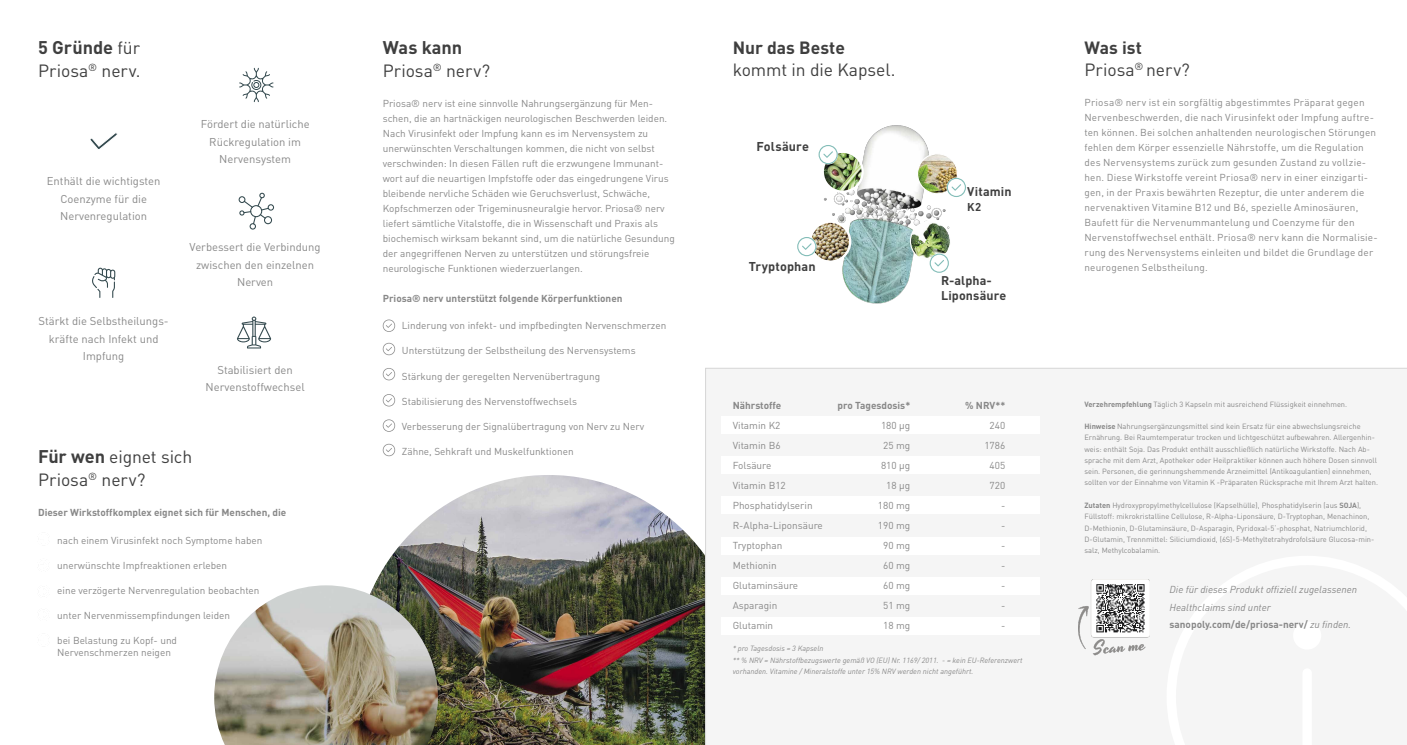
<style>
.page{position:relative;width:1407px;height:745px;background:#fff}
.page>*{position:absolute;margin:0;border:0;box-sizing:border-box;transform-origin:0 0}
.t1{font:700 18.12px "DIN";color:#3f3f3f}
.t2{font:17.5px/22.5px "DIN";letter-spacing:-.005em;color:#3f3f3f}
.t3{font:700 17.5px "DIN";color:#3f3f3f}
.t4{font:700 12.62px "DIN";letter-spacing:.005em;color:#3f3f3f}
.t5{font:700 12.5px/15px "DIN";letter-spacing:.01em;color:#3f3f3f}
.t6{font:11.25px/17.5px "DIN";color:#888;text-align:center}
.t7{font:700 11.25px "DIN";color:#3f3f3f}
.t8{font:10px/15px "DIN";color:#888}
.t9{font:700 10px "DIN";color:#888}
.t10{font:italic 10px/17.5px "DIN";color:#888}
.t11{font:7.5px/11.2px "DIN";color:#888}
.t12{font:italic 7.5px/11.2px "DIN";color:#888}
.s1{font-weight:400;font-size:17.5px}
.s2{font-weight:700;font-size:18.12px}
.s3{font-weight:700}
.s4{font-weight:700;font-style:normal}
</style>
<div class="page">
<img style="left:374px;top:475px;width:331px;height:269px">
<img style="left:214px;top:585px;width:224px;height:159px">
<svg style="left:383px;top:394px;width:12px;height:12px"></svg>
<svg style="left:383px;top:342px;width:12px;height:13px"></svg>
<svg style="left:383px;top:319px;width:12px;height:13px"></svg>
<svg style="left:383px;top:419px;width:12px;height:12px"></svg>
<svg style="left:383px;top:368px;width:12px;height:12px"></svg>
<svg style="left:383px;top:443px;width:12px;height:13px"></svg>
<div style="left:705px;top:368px;width:702px;height:376px;background:#f5f5f5"></div>
<div style="left:721px;top:415px;width:319px;height:18px;background:#fff"></div>
<div style="left:721px;top:536px;width:319px;height:18px;background:#fff"></div>
<div style="left:721px;top:576px;width:319px;height:18px;background:#fff"></div>
<div style="left:721px;top:496px;width:319px;height:18px;background:#fff"></div>
<div style="left:721px;top:456px;width:319px;height:17px;background:#fff"></div>
<div style="left:721px;top:616px;width:319px;height:18px;background:#fff"></div>
<svg style="left:1166px;top:555px;width:241px;height:189px;fill:#f5f5f5"></svg>
<svg style="left:1302px;top:668px;width:10px;height:76px"></svg>
<div style="left:1293px;top:621px;width:28px;height:28px;background:#fff;border-radius:50%"></div>
<img style="left:1079px;top:578px;width:70px;height:82px">
<svg style="left:1095px;top:582px;width:50px;height:51px"></svg>
<svg style="left:1096px;top:583px;width:48px;height:49px"></svg>
<svg style="left:90px;top:133px;width:28px;height:16px"></svg>
<svg style="left:92px;top:267px;width:23px;height:31px"></svg>
<svg style="left:239px;top:68px;width:34px;height:34px"></svg>
<svg style="left:237px;top:316px;width:34px;height:32px"></svg>
<svg style="left:238px;top:193px;width:36px;height:36px"></svg>
<img style="left:823px;top:125px;width:127px;height:179px">
<img style="left:910px;top:221px;width:40px;height:40px;border-radius:20px">
<div style="left:910px;top:220px;width:41px;height:41px;border:1px solid #fff;border-radius:50%"></div>
<img style="left:917px;top:154px;width:40px;height:40px;border-radius:20px">
<div style="left:917px;top:153px;width:41px;height:41px;border:1px solid #fff;border-radius:50%"></div>
<img style="left:810px;top:221px;width:40px;height:40px;border-radius:20px">
<div style="left:809px;top:220px;width:42px;height:42px;border:2px solid #fff;border-radius:50%"></div>
<img style="left:823px;top:152px;width:39px;height:39px;border-radius:20px">
<div style="left:821px;top:150px;width:43px;height:43px;border:2px solid #fff;border-radius:50%"></div>
<svg style="left:929px;top:253px;width:20px;height:19px"></svg>
<svg style="left:797px;top:237px;width:19px;height:19px"></svg>
<svg style="left:818px;top:145px;width:20px;height:19px"></svg>
<svg style="left:947px;top:178px;width:19px;height:19px"></svg>
<h1 class="t1" style="left:38px;top:36px;width:103px">5 Gründe <span class="s1">für</span></h1>
<h2 class="t2" style="left:38px;top:59px;width:104px">Priosa<sup>®</sup> nerv.</h2>
<p class="t6" style="left:47px;top:172px;width:115px">Enthält die wichtigsten<br>Coenzyme für die<br>Nervenregulation</p>
<p class="t6" style="left:39px;top:312px;width:132px">Stärkt die Selbstheilungs&shy;kräfte nach Infekt und<br>Impfung</p>
<p class="t6" style="left:201px;top:115px;width:110px">Fördert die natürliche<br>Rückregulation im<br>Nervensystem</p>
<p class="t6" style="left:190px;top:238px;width:133px">Verbessert die Verbindung zwischen den einzelnen<br>Nerven</p>
<p class="t6" style="left:206px;top:360px;width:101px">Stabilisiert den<br>Nervenstoffwechsel</p>
<h2 class="t2" style="left:38px;top:445px;width:156px"><span class="s2">Für wen</span> eignet sich<br>Priosa<sup>®</sup> nerv?</h2>
<p class="t9" style="left:38px;top:505px;width:250px">Dieser Wirkstoffkomplex eignet sich für Menschen, die</p>
<p class="t8" style="left:57px;top:532px;width:207px">nach einem Virusinfekt noch Symptome haben</p>
<p class="t8" style="left:57px;top:557px;width:171px">unerwünschte Impfreaktionen erleben</p>
<p class="t8" style="left:57px;top:582px;width:204px">eine verzögerte Nervenregulation beobachten</p>
<p class="t8" style="left:57px;top:607px;width:174px">unter Nervenmissempfindungen leiden</p>
<p class="t8" style="left:57px;top:633px;width:121px;line-height:12.5px">bei Belastung zu Kopf- und<br>Nervenschmerzen neigen</p>
<h1 class="t1" style="left:383px;top:36px;width:81px">Was kann</h1>
<h2 class="t2" style="left:383px;top:59px;width:109px">Priosa<sup>®</sup> nerv?</h2>
<p class="t8" style="left:383px;top:95px;width:293px">Priosa® nerv ist eine sinnvolle Nahrungsergänzung für Men&shy;schen, die an hartnäckigen neurologischen Beschwerden leiden.<br>Nach Virusinfekt oder Impfung kann es im Nervensystem zu unerwünschten Verschaltungen kommen, die nicht von selbst verschwinden: In diesen Fällen ruft die erzwungene Immunant&shy;wort auf die neuartigen Impfstoffe oder das eingedrungene Virus bleibende nervliche Schäden wie Geruchsverlust, Schwäche, Kopfschmerzen oder Trigeminusneuralgie hervor. Priosa® nerv liefert sämtliche Vitalstoffe, die in Wissenschaft und Praxis als biochemisch wirksam bekannt sind, um die natürliche Gesundung der angegriffenen Nerven zu unterstützen und störungsfreie neurologische Funktionen wiederzuerlangen.</p>
<p class="t9" style="left:383px;top:291px;width:241px">Priosa® nerv unterstützt folgende Körperfunktionen</p>
<p class="t8" style="left:402px;top:318px;width:266px">Linderung von infekt- und impfbedingten Nervenschmerzen</p>
<p class="t8" style="left:402px;top:343px;width:235px">Unterstützung der Selbstheilung des Nervensystems</p>
<p class="t8" style="left:402px;top:368px;width:200px">Stärkung der geregelten Nervenübertragung</p>
<p class="t8" style="left:402px;top:393px;width:177px">Stabilisierung des Nervenstoffwechsels</p>
<p class="t8" style="left:402px;top:418px;width:244px">Verbesserung der Signalübertragung von Nerv zu Nerv</p>
<p class="t8" style="left:402px;top:443px;width:173px">Zähne, Sehkraft und Muskelfunktionen</p>
<h2 class="t3" style="left:733px;top:36px;width:114px">Nur das Beste</h2>
<h2 class="t2" style="left:733px;top:58px;width:164px">kommt in die Kapsel.</h2>
<p class="t4" style="left:756px;top:138px;width:54px">Folsäure</p>
<p class="t4" style="left:749px;top:258px;width:68px">Tryptophan</p>
<p class="t5" style="left:967px;top:183px;width:46px">Vitamin</p>
<p class="t7" style="left:967px;top:200px;width:16px">K2</p>
<p class="t5" style="left:941px;top:272px;width:67px">R-alpha-<br>Liponsäure</p>
<p class="t9" style="left:733px;top:398px;width:50px">Nährstoffe</p>
<p class="t9" style="left:837px;top:398px;width:74px">pro Tagesdosis*</p>
<p class="t9" style="left:965px;top:398px;width:42px">% NRV**</p>
<p class="t8" style="left:733px;top:417px;width:49px">Vitamin K2</p>
<p class="t8" style="left:881px;top:417px;width:31px">180 μg</p>
<p class="t8" style="left:989px;top:417px;width:17px">240</p>
<p class="t8" style="left:733px;top:437px;width:49px">Vitamin B6</p>
<p class="t8" style="left:883px;top:437px;width:29px">25 mg</p>
<p class="t8" style="left:984px;top:437px;width:22px">1786</p>
<p class="t8" style="left:733px;top:457px;width:40px">Folsäure</p>
<p class="t8" style="left:881px;top:457px;width:31px">810 μg</p>
<p class="t8" style="left:989px;top:457px;width:17px">405</p>
<p class="t8" style="left:733px;top:477px;width:55px">Vitamin B12</p>
<p class="t8" style="left:886px;top:477px;width:25px">18 μg</p>
<p class="t8" style="left:989px;top:477px;width:17px">720</p>
<p class="t8" style="left:733px;top:497px;width:81px">Phosphatidylserin</p>
<p class="t8" style="left:878px;top:497px;width:34px">180 mg</p>
<p class="t8" style="left:733px;top:517px;width:92px">R-Alpha-Liponsäure</p>
<p class="t8" style="left:878px;top:517px;width:34px">190 mg</p>
<p class="t8" style="left:733px;top:537px;width:51px">Tryptophan</p>
<p class="t8" style="left:883px;top:537px;width:29px">90 mg</p>
<p class="t8" style="left:733px;top:557px;width:45px">Methionin</p>
<p class="t8" style="left:883px;top:557px;width:29px">60 mg</p>
<p class="t8" style="left:733px;top:577px;width:67px">Glutaminsäure</p>
<p class="t8" style="left:883px;top:577px;width:29px">60 mg</p>
<p class="t8" style="left:733px;top:597px;width:46px">Asparagin</p>
<p class="t8" style="left:883px;top:597px;width:29px">51 mg</p>
<p class="t8" style="left:733px;top:617px;width:42px">Glutamin</p>
<p class="t8" style="left:883px;top:617px;width:29px">18 mg</p>
<p class="t12" style="left:733px;top:642px;width:291px">* pro Tagesdosis = 3 Kapseln<br>** % NRV = Nährstoffbezugswerte gemäß VO (EU) Nr. 1169/ 2011. - = kein EU-Referenzwert vorhanden. Vitamine / Mineralstoffe unter 15% NRV werden nicht angeführt.</p>
<h2 class="t2" style="left:1084px;top:36px;width:107px"><span class="s3">Was ist<br></span>Priosa<sup>®</sup> nerv?</h2>
<p class="t8" style="left:1084px;top:95px;width:295px">Priosa® nerv ist ein sorgfältig abgestimmtes Präparat gegen Nervenbeschwerden, die nach Virusinfekt oder Impfung auftre&shy;ten können. Bei solchen anhaltenden neurologischen Störungen fehlen dem Körper essenzielle Nährstoffe, um die Regulation des Nervensystems zurück zum gesunden Zustand zu vollzie&shy;hen. Diese Wirkstoffe vereint Priosa® nerv in einer einzigarti&shy;gen, in der Praxis bewährten Rezeptur, die unter anderem die nervenaktiven Vitamine B12 und B6, spezielle Aminosäuren, Baufett für die Nervenummantelung und Coenzyme für den Nervenstoffwechsel enthält. Priosa® nerv kann die Normalisie&shy;rung des Nervensystems einleiten und bildet die Grundlage der neurogenen Selbstheilung.</p>
<p class="t11" style="left:1084px;top:398px;width:264px"><span class="s3">Verzehrempfehlung</span> Täglich 3 Kapseln mit ausreichend Flüssigkeit einnehmen.</p>
<p class="t11" style="left:1084px;top:420px;width:295px"><span class="s3">Hinweise</span> Nahrungsergänzungsmittel sind kein Ersatz für eine abwechslungsreiche Ernährung. Bei Raumtemperatur trocken und lichtgeschützt aufbewahren. Allergenhin&shy;weis: enthält Soja. Das Produkt enthält ausschließlich natürliche Wirkstoffe. Nach Ab&shy;sprache mit dem Arzt, Apotheker oder Heilpraktiker können auch höhere Dosen sinnvoll sein. Personen, die gerinnungshemmende Arzneimittel (Antikoagulantien) einnehmen, sollten vor der Einnahme von Vitamin K -Präparaten Rücksprache mit Ihrem Arzt halten.</p>
<p class="t11" style="left:1084px;top:499px;width:291px"><span class="s3">Zutaten</span> Hydroxypropylmethylcellulose (Kapselhülle), Phosphatidylserin (aus <span class="s3">SOJA</span>), Füllstoff: mikrokristalline Cellulose, R-Alpha-Liponsäure, D-Tryptophan, Menachinon, D-Methionin, D-Glutaminsäure, D-Asparagin, Pyridoxal-5‘-phosphat, Natriumchlorid, D-Glutamin, Trennmittel: Siliciumdioxid, (6S)-5-Methyltetrahydrofolsäure Glucosa-min&shy;salz, Methylcobalamin.</p>
<p class="t10" style="left:1169px;top:580px;width:189px">Die für dieses Produkt offiziell zugelassenen<br>Healthclaims sind unter <span class="s4">sanopoly.com/de/priosa-nerv/</span> zu finden.</p>
</div>
